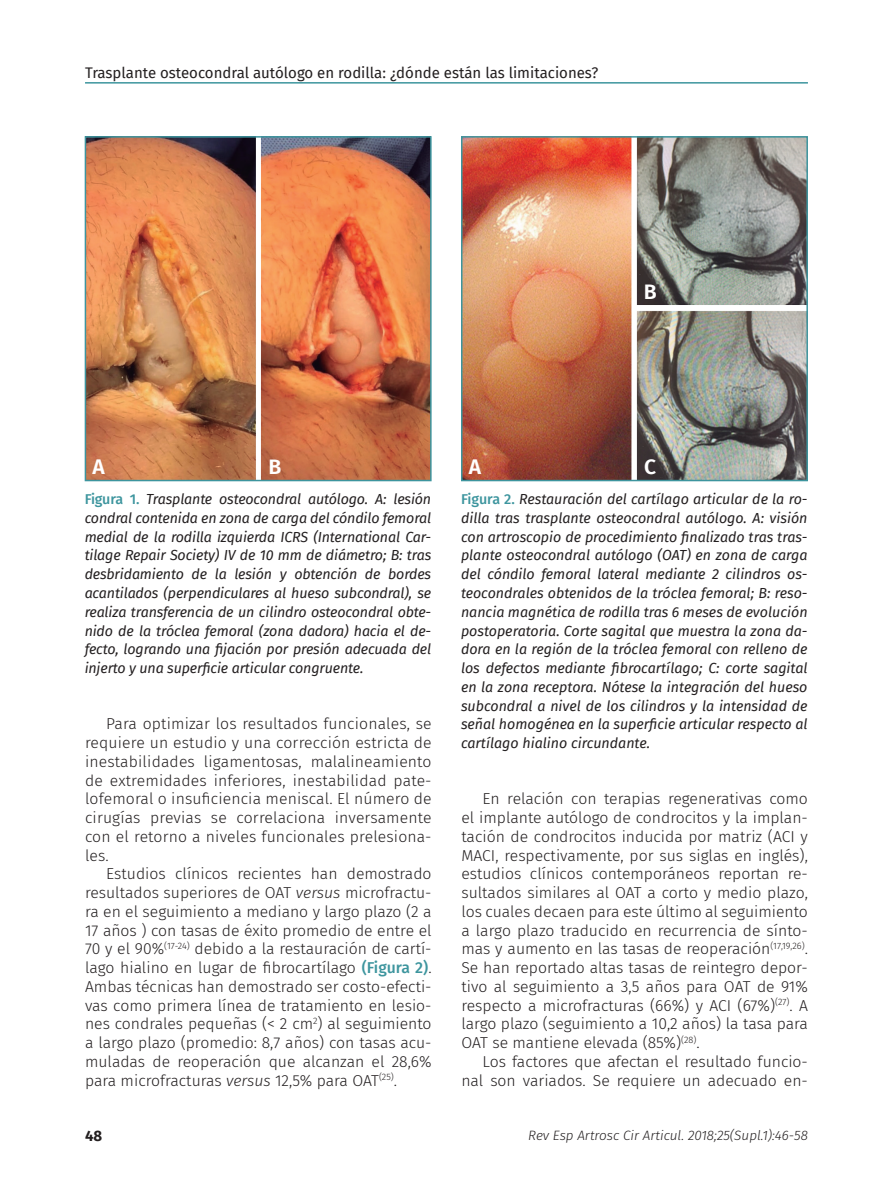
<style>
.page{position:relative;width:893px;height:1191px;background:#fff}
.page>*{position:absolute;margin:0;border:0;box-sizing:border-box;transform-origin:0 0}
.t1{font:600 21px "Fira Sans";color:#fff}
.t2{font:300 15.75px/18.8px "Fira Sans";color:#231f20;text-align:justify}
.t3{font:15px "Fira Sans";color:#231f20}
.t4{font:700 15px "Fira Sans";color:#231f20}
.t5{font:italic 14.25px/18.8px "Fira Sans";letter-spacing:-.01em;color:#231f20;text-align:justify}
.t6{font:italic 300 13.5px "Fira Sans";color:#231f20}
.s1{font-weight:500;font-style:normal;color:#3d959e}
.s2{font-style:italic}
.s3{font-weight:500;color:#3d959e}
</style>
<div class="page">
<hr style="left:85px;top:82px;width:723px;height:2px;background:#3d959e">
<img style="left:88px;top:139px;width:341px;height:339px">
<div style="left:85px;top:136px;width:347px;height:345px;border:2px solid #3d959e"></div>
<img style="left:464px;top:139px;width:341px;height:339px">
<div style="left:461px;top:136px;width:347px;height:345px;border:2px solid #3d959e"></div>
<p class="t3" style="left:85px;top:61px;width:515px">Trasplante osteocondral autólogo en rodilla: ¿dónde están las limitaciones?</p>
<h1 class="t1" style="left:644px;top:274px;width:14px">B</h1>
<h1 class="t1" style="left:92px;top:449px;width:14px">A</h1>
<h1 class="t1" style="left:268px;top:449px;width:14px">B</h1>
<p class="t5" style="left:85px;top:489px;width:348px"><span class="s1">Figura 1.</span> Trasplante osteocondral autólogo. A: lesión condral contenida en zona de carga del cóndilo femoral medial de la rodilla izquierda ICRS (International Car&shy;tilage Repair Society) IV de 10 mm de diámetro; B: tras desbridamiento de la lesión y obtención de bordes acantilados (perpendiculares al hueso subcondral), se realiza transferencia de un cilindro osteocondral obte&shy;nido de la tróclea femoral (zona dadora) hacia el de&shy;fecto, logrando una fijación por presión adecuada del injerto y una superficie articular congruente.</p>
<p class="t2" style="left:85px;top:714px;width:348px;text-indent:21px">Para optimizar los resultados funcionales, se requiere un estudio y una corrección estricta de inestabilidades ligamentosas, malalineamiento de extremidades inferiores, inestabilidad pate&shy;lofemoral o insuficiencia meniscal. El número de cirugías previas se correlaciona inversamente con el retorno a niveles funcionales prelesiona&shy;les.</p>
<p class="t2" style="left:85px;top:864px;width:348px;text-indent:21px">Estudios clínicos recientes han demostrado resultados superiores de OAT <span class="s2">versus</span> microfractu&shy;ra en el seguimiento a mediano y largo plazo (2 a 17 años ) con tasas de éxito promedio de entre el 70 y el 90%<sup>(17-24)</sup> debido a la restauración de cartí&shy;lago hialino en lugar de fibrocartílago <span class="s3">(Figura 2)</span>.<br>Ambas técnicas han demostrado ser costo-efecti&shy;vas como primera línea de tratamiento en lesio&shy;nes condrales pequeñas (&lt; 2 cm<sup>2</sup>) al seguimiento a largo plazo (promedio: 8,7 años) con tasas acu&shy;muladas de reoperación que alcanzan el 28,6% para microfracturas <span class="s2">versus</span> 12,5% para OAT<sup>(25)</sup>.</p>
<h1 class="t1" style="left:469px;top:449px;width:14px">A</h1>
<h1 class="t1" style="left:644px;top:449px;width:13px">C</h1>
<p class="t5" style="left:461px;top:489px;width:348px"><span class="s1">Figura 2.</span> Restauración del cartílago articular de la ro&shy;dilla tras trasplante osteocondral autólogo. A: visión con artroscopio de procedimiento finalizado tras tras&shy;plante osteocondral autólogo (OAT) en zona de carga del cóndilo femoral lateral mediante 2 cilindros os&shy;teocondrales obtenidos de la tróclea femoral; B: reso&shy;nancia magnética de rodilla tras 6 meses de evolución postoperatoria. Corte sagital que muestra la zona da&shy;dora en la región de la tróclea femoral con relleno de los defectos mediante fibrocartílago; C: corte sagital en la zona receptora. Nótese la integración del hueso subcondral a nivel de los cilindros y la intensidad de señal homogénea en la superficie articular respecto al cartílago hialino circundante.</p>
<p class="t2" style="left:461px;top:789px;width:348px;text-indent:21px">En relación con terapias regenerativas como el implante autólogo de condrocitos y la implan&shy;tación de condrocitos inducida por matriz (ACI y MACI, respectivamente, por sus siglas en inglés), estudios clínicos contemporáneos reportan re&shy;sultados similares al OAT a corto y medio plazo, los cuales decaen para este último al seguimiento a largo plazo traducido en recurrencia de sínto&shy;mas y aumento en las tasas de reoperación<sup>(17,19,26)</sup>.<br>Se han reportado altas tasas de reintegro depor&shy;tivo al seguimiento a 3,5 años para OAT de 91% respecto a microfracturas (66%) y ACI (67%)<sup>(27)</sup>. A largo plazo (seguimiento a 10,2 años) la tasa para OAT se mantiene elevada (85%)<sup>(28)</sup>.</p>
<p class="t2" style="left:461px;top:1052px;width:348px;text-align:right">Los factores que afectan el resultado funcio&shy;nal son variados. Se requiere un adecuado en-</p>
<p class="t4" style="left:85px;top:1123px;width:19px">48</p>
<p class="t6" style="left:528px;top:1125px;width:281px">Rev Esp Artrosc Cir Articul. 2018;25(Supl.1):46-58</p>
</div>
